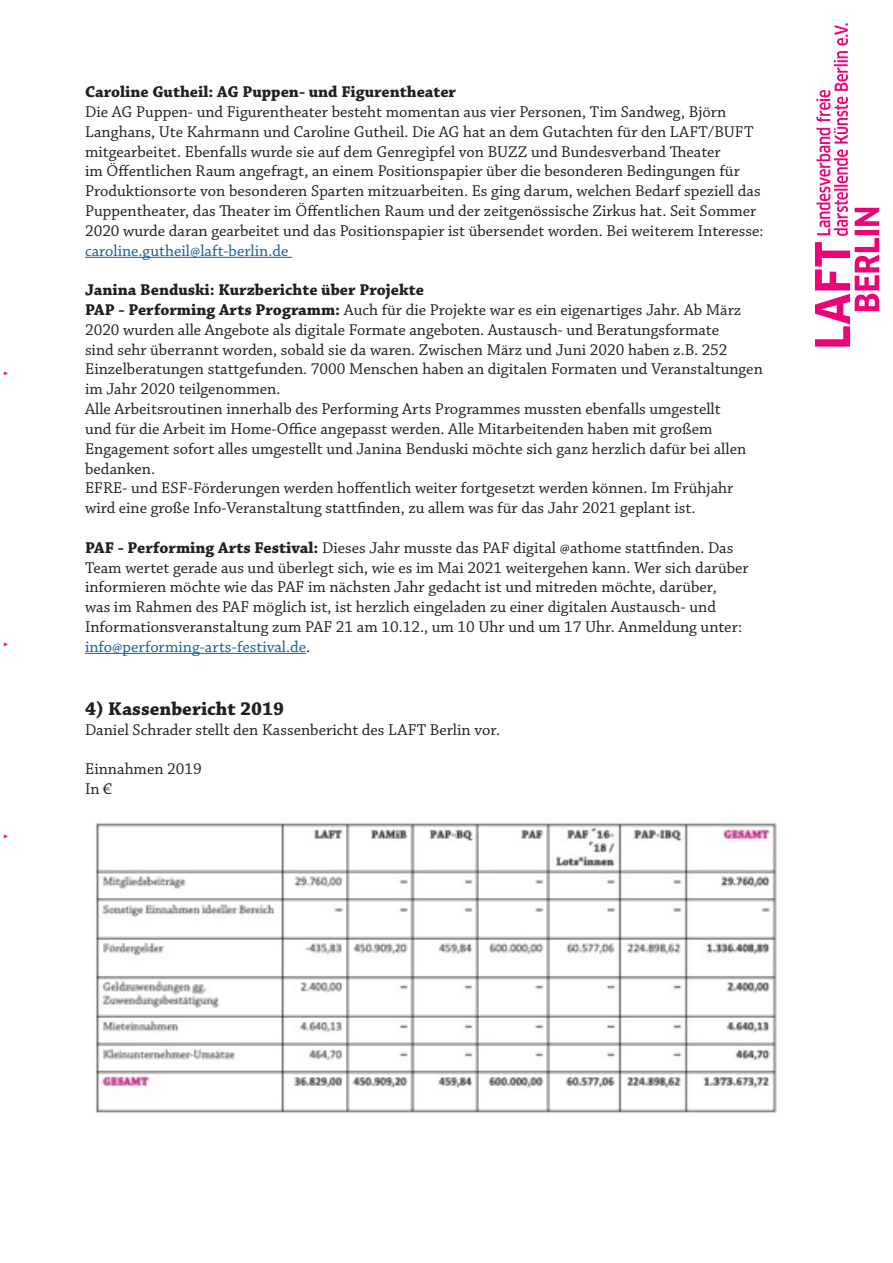
<style>
.page{position:relative;width:893px;height:1263px;background:#fff}
.page>*{position:absolute;margin:0;border:0;box-sizing:border-box;transform-origin:0 0}
.t1{font:700 19.5px "Chaparral Pro";color:#231f20}
.t2{font:16.5px/19.8px "Chaparral Pro";color:#231f20}
.t3{font:700 16.5px "Chaparral Pro";color:#231f20}
.t4{font:7.8px "Dingbests";color:#ed0277}
.s1{color:#175d9e}
.s2{font-weight:700}
</style>
<div class="page">
<svg style="left:815px;top:51px;width:64px;height:296px"></svg>
<svg style="left:835px;top:23px;width:13px;height:22px"></svg>
<hr style="left:85px;top:257px;width:207px;height:1px;background:#175d9e">
<hr style="left:85px;top:653px;width:221px;height:1px;background:#175d9e">
<img style="left:96px;top:823px;width:681px;height:290px">
<p class="t4" style="left:3px;top:369px;width:7px">&gt;</p>
<p class="t4" style="left:3px;top:640px;width:7px">&gt;</p>
<p class="t4" style="left:3px;top:832px;width:7px">&gt;</p>
<p class="t3" style="left:85px;top:82px;width:373px">Caroline Gutheil: AG Puppen- und Figurentheater</p>
<p class="t2" style="left:85px;top:103px;width:680px">Die AG Puppen- und Figurentheater besteht momentan aus vier Personen, Tim Sandweg, Björn Langhans, Ute Kahrmann und Caroline Gutheil. Die AG hat an dem Gutachten für den LAFT/BUFT mitgearbeitet. Ebenfalls wurde sie auf dem Genregipfel von BUZZ und Bundesverband Theater<br>im Öffentlichen Raum angefragt, an einem Positionspapier über die besonderen Bedingungen für Produktionsorte von besonderen Sparten mitzuarbeiten. Es ging darum, welchen Bedarf speziell das Puppentheater, das Theater im Öffentlichen Raum und der zeitgenössische Zirkus hat. Seit Sommer 2020 wurde daran gearbeitet und das Positionspapier ist übersendet worden. Bei weiterem Interesse: <span class="s1">caroline.gutheil@laft-berlin.de</span></p>
<p class="t3" style="left:85px;top:280px;width:340px">Janina Benduski: Kurzberichte über Projekte</p>
<p class="t2" style="left:85px;top:301px;width:679px"><span class="s2">PAP - Performing Arts Programm:</span> Auch für die Projekte war es ein eigenartiges Jahr. Ab März 2020 wurden alle Angebote als digitale Formate angeboten. Austausch- und Beratungsformate<br>sind sehr überrannt worden, sobald sie da waren. Zwischen März und Juni 2020 haben z.B. 252<br>Einzelberatungen stattgefunden. 7000 Menschen haben an digitalen Formaten und Veranstaltungen im Jahr 2020 teilgenommen.</p>
<p class="t2" style="left:85px;top:400px;width:663px">Alle Arbeitsroutinen innerhalb des Performing Arts Programmes mussten ebenfalls umgestellt und für die Arbeit im Home-Office angepasst werden. Alle Mitarbeitenden haben mit großem Engagement sofort alles umgestellt und Janina Benduski möchte sich ganz herzlich dafür bei allen bedanken.</p>
<p class="t2" style="left:85px;top:479px;width:650px">EFRE- und ESF-Förderungen werden hoffentlich weiter fortgesetzt werden können. Im Frühjahr wird eine große Info-Veranstaltung stattfinden, zu allem was für das Jahr 2021 geplant ist.</p>
<p class="t2" style="left:85px;top:538px;width:665px"><span class="s2">PAF - Performing Arts Festival:</span> Dieses Jahr musste das PAF digital @athome stattfinden. Das Team wertet gerade aus und überlegt sich, wie es im Mai 2021 weitergehen kann. Wer sich darüber informieren möchte wie das PAF im nächsten Jahr gedacht ist und mitreden möchte, darüber,<br>was im Rahmen des PAF möglich ist, ist herzlich eingeladen zu einer digitalen Austausch- und Informationsveranstaltung zum PAF 21 am 10.12., um 10 Uhr und um 17 Uhr. Anmeldung unter: <span class="s1">info@performing-arts-festival.de</span>.</p>
<p class="t1" style="left:85px;top:697px;width:201px">4) Kassenbericht 2019</p>
<p class="t2" style="left:85px;top:720px;width:417px">Daniel Schrader stellt den Kassenbericht des LAFT Berlin vor.</p>
<p class="t2" style="left:85px;top:760px;width:118px">Einnahmen 2019</p>
<p class="t2" style="left:85px;top:779px;width:28px">In €</p>
</div>
